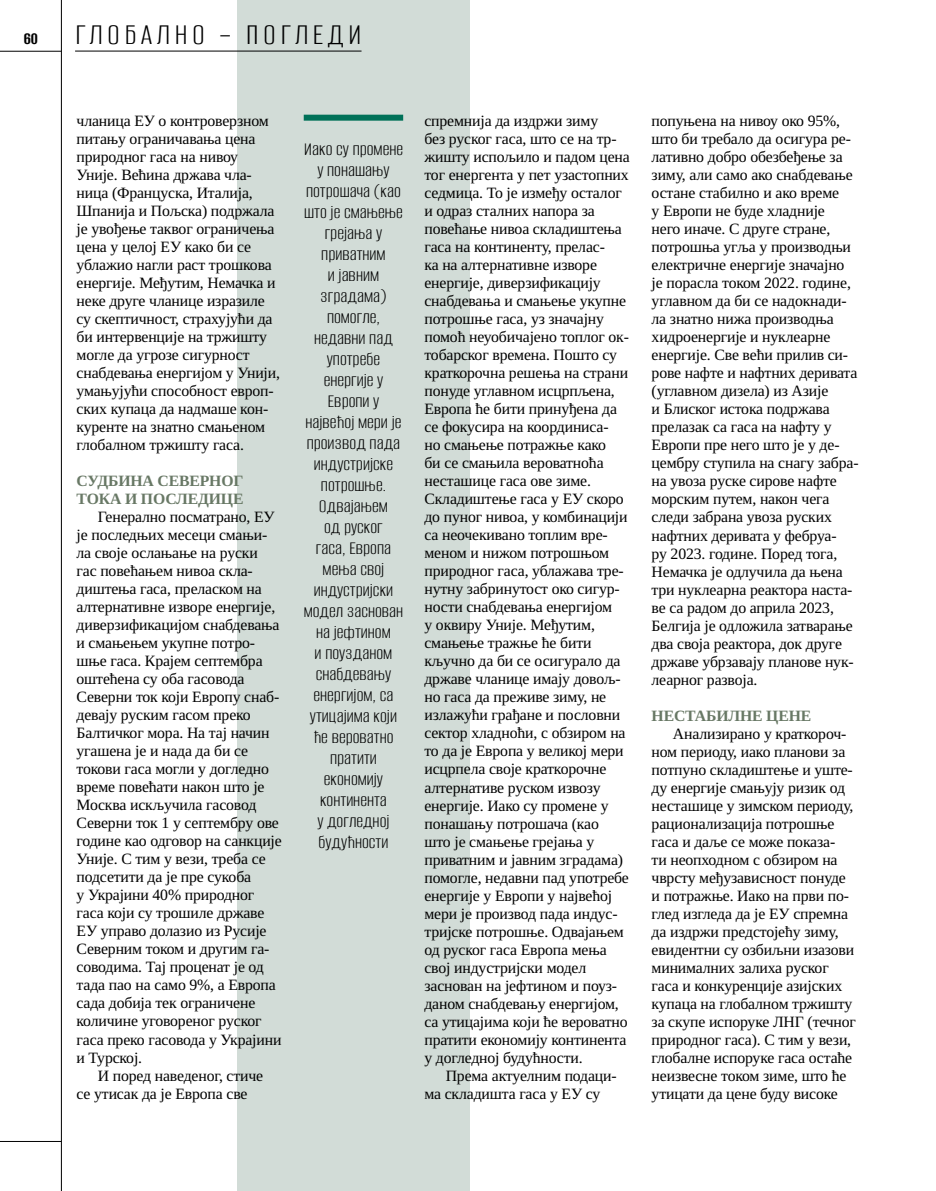
<style>
.page{position:relative;width:936px;height:1191px;background:#fff}
.page>*{position:absolute;margin:0;border:0;box-sizing:border-box;transform-origin:0 0}
.t1{font:100 31.5px "Alumni Sans";letter-spacing:.14em;color:#000}
.t2{font:100 19.5px/21px "Alumni Sans";color:#000;text-align:center}
.t3{font:15.75px/18px "Tinos";letter-spacing:-.01em;color:#000}
.t4{font:700 15.75px/18px "Tinos";letter-spacing:-.01em;color:#687865}
.s1{font-size:18px}
</style>
<div class="page">
<div style="left:237px;top:0;width:233px;height:1191px;background:#d2dcd7"></div>
<div style="left:304px;top:115px;width:99px;height:6px;background:#007158"></div>
<hr style="left:0;top:51px;width:61px;height:1px;background:#000">
<hr style="left:61px;top:0;width:1px;height:1191px;background:#000">
<hr style="left:0;top:1141px;width:61px;height:1px;background:#000">
<hr style="left:75px;top:51px;width:286px;height:1px;background:#000">
<h1 class="t1" style="left:24px;top:19px;width:339px"><span class="s1">60</span> ГЛОБАЛНО – ПОГЛЕДИ</h1>
<p class="t3" style="left:77px;top:112px;width:205px">чланица ЕУ о контроверзном питању ограничавања цена природног гаса на нивоу<br>Уније. Већина држава чла&shy;ница (Француска, Италија,<br>Шпанија и Пољска) подржала је увођење таквог ограничења цена у целој ЕУ како би се ублажио нагли раст трошкова енергије. Међутим, Немачка и неке друге чланице изразиле су скептичност, страхујући да би интервенције на тржишту могле да угрозе сигурност снабдевања енергијом у Унији, умањујући способност европ&shy;ских купаца да надмаше кон&shy;куренте на знатно смањеном глобалном тржишту гаса.</p>
<p class="t4" style="left:77px;top:471px;width:168px">СУДБИНА СЕВЕРНОГ<br>ТОКА И ПОСЛЕДИЦЕ</p>
<p class="t3" style="left:77px;top:508px;width:207px;text-indent:21px">Генерално посматрано, ЕУ је последњих месеци смањи&shy;ла своје ослањање на руски гас повећањем нивоа скла&shy;диштења гаса, преласком на алтернативне изворе енергије, диверзификацијом снабдевања и смањењем укупне потро&shy;шње гаса. Крајем септембра оштећена су оба гасовода<br>Северни ток који Европу снаб&shy;девају руским гасом преко<br>Балтичког мора. На тај начин угашена је и нада да би се токови гаса могли у догледно време повећати након што је<br>Москва искључила гасовод<br>Северни ток 1 у септембру ове године као одговор на санкције<br>Уније. С тим у вези, треба се подсетити да је пре сукоба<br>у Украјини 40% природног гаса који су трошиле државе<br>ЕУ управо долазио из Русије<br>Северним током и другим га&shy;соводима. Тај проценат је од тада пао на само 9%, а Европа сада добија тек ограничене количине уговореног руског гаса преко гасовода у Украјини и Турској.</p>
<p class="t3" style="left:77px;top:1066px;width:188px;text-indent:21px">И поред наведеног, стиче се утисак да је Европа све</p>
<p class="t2" style="left:304px;top:139px;width:101px">Иако су промене у понашању потрошача (као што је смањење грејања у приватним<br>и јавним зградама) помогле, недавни пад употребе енергије у<br>Европи у највећој мери је производ пада индустријске потрошње.<br>Одвајањем<br>од руског<br>гаса, Европа мења свој индустријски модел заснован на јефтином<br>и поузданом снабдевању енергијом, са утицајима који ће вероватно пратити економију континента<br>у догледној будућности</p>
<p class="t3" style="left:424px;top:112px;width:207px">спремнија да издржи зиму<br>без руског гаса, што се на тр&shy;жишту испољило и падом цена тог енергента у пет узастопних седмица. То је између осталог и одраз сталних напора за повећање нивоа складиштења гаса на континенту, прелас-<br>ка на алтернативне изворе енергије, диверзификацију снабдевања и смањење укупне потрошње гаса, уз значајну помоћ неуобичајено топлог ок&shy;тобарског времена. Пошто су краткорочна решења на страни понуде углавном исцрпљена,<br>Европа ће бити принуђена да се фокусира на координиса-<br>но смањење потражње како<br>би се смањила вероватноћа несташице гаса ове зиме.<br>Складиштење гаса у ЕУ скоро до пуног нивоа, у комбинацији са неочекивано топлим вре&shy;меном и нижом потрошњом природног гаса, ублажава тре&shy;нутну забринутост око сигур&shy;ности снабдевања енергијом<br>у оквиру Уније. Међутим, смањење тражње ће бити кључно да би се осигурало да државе чланице имају довољ&shy;но гаса да преживе зиму, не излажући грађане и пословни сектор хладноћи, с обзиром на то да је Европа у великој мери исцрпела своје краткорочне алтернативе руском извозу енергије. Иако су промене у понашању потрошача (као<br>што је смањење грејања у приватним и јавним зградама) помогле, недавни пад употребе енергије у Европи у највећој мери је производ пада индус&shy;тријске потрошње. Одвајањем од руског гаса Европа мења свој индустријски модел заснован на јефтином и поуз&shy;даном снабдевању енергијом, са утицајима који ће вероватно пратити економију континента у догледној будућности.</p>
<p class="t3" style="left:424px;top:1066px;width:194px;text-indent:21px">Према актуелним подаци&shy;ма складишта гаса у ЕУ су</p>
<p class="t3" style="left:651px;top:112px;width:208px">попуњена на нивоу око 95%, што би требало да осигура ре&shy;лативно добро обезбеђење за зиму, али само ако снабдевање остане стабилно и ако време<br>у Европи не буде хладније<br>него иначе. С друге стране, потрошња угља у производњи електричне енергије значајно је порасла током 2022. године, углавном да би се надокнади&shy;ла знатно нижа производња хидроенергије и нуклеарне енергије. Све већи прилив си&shy;рове нафте и нафтних деривата (углавном дизела) из Азије<br>и Блиског истока подржава прелазак са гаса на нафту у<br>Европи пре него што је у де&shy;цембру ступила на снагу забра&shy;на увоза руске сирове нафте морским путем, након чега следи забрана увоза руских нафтних деривата у фебруа-<br>ру 2023. године. Поред тога,<br>Немачка је одлучила да њена три нуклеарна реактора наста&shy;ве са радом до априла 2023,<br>Белгија је одложила затварање два своја реактора, док друге државе убрзавају планове нук&shy;леарног развоја.</p>
<p class="t4" style="left:651px;top:706px;width:161px">НЕСТАБИЛНЕ ЦЕНЕ</p>
<p class="t3" style="left:651px;top:724px;width:206px;text-indent:21px">Анализирано у краткороч&shy;ном периоду, иако планови за потпуно складиштење и уште&shy;ду енергије смањују ризик од несташице у зимском периоду, рационализација потрошње гаса и даље се може показа-<br>ти неопходном с обзиром на чврсту међузависност понуде и потражње. Иако на први по&shy;глед изгледа да је ЕУ спремна да издржи предстојећу зиму, евидентни су озбиљни изазови минималних залиха руског гаса и конкуренције азијских купаца на глобалном тржишту за скупе испоруке ЛНГ (течног природног гаса). С тим у вези, глобалне испоруке гаса остаће неизвесне током зиме, што ће утицати да цене буду високе</p>
</div>
